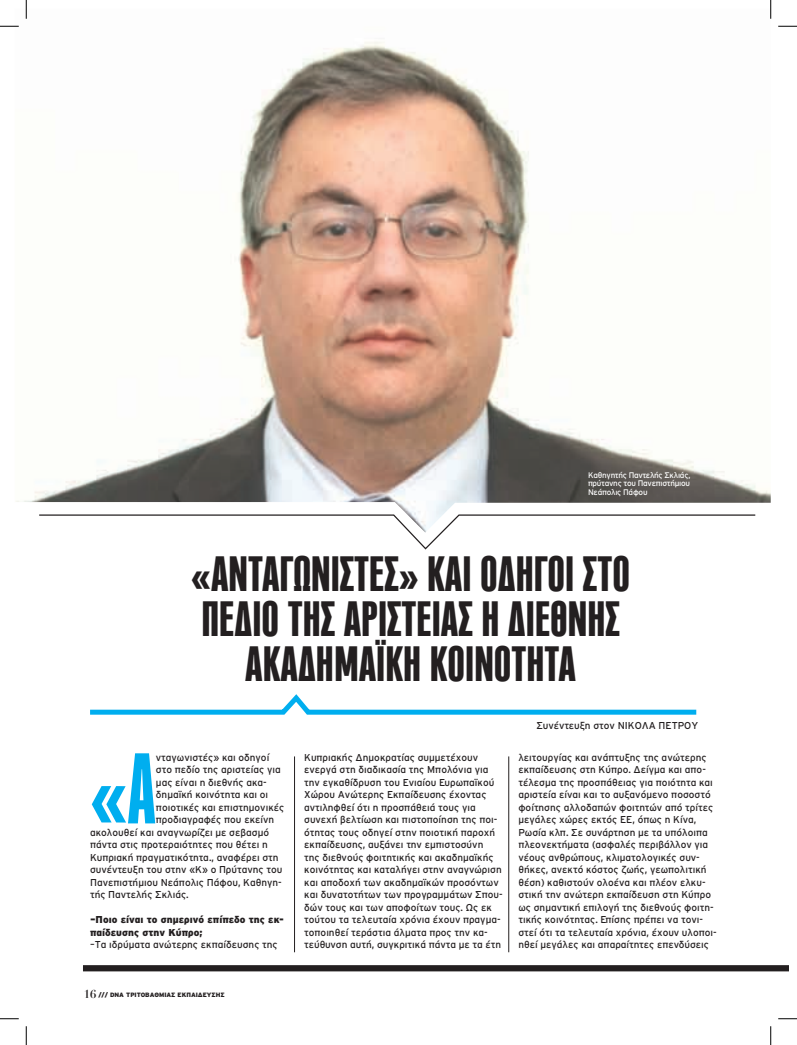
<style>
.page{position:relative;width:797px;height:1045px;background:#fff}
.page>*{position:absolute;margin:0;border:0;box-sizing:border-box;transform-origin:0 0}
.t1{font:300 93.5px "PF Fusion Sans Pro";color:#00aeef}
.t2{font:500 46.25px/45px "PF Fusion Sans Pro";color:#231f20;text-align:center}
.t3{font:10px/12.5px "Interstate GR";color:#231f20}
.t4{font:900 10px/12.5px "Interstate GR";color:#231f20}
.t5{font:8.12px/8.8px "Interstate GR";letter-spacing:-.03em;color:#fff;text-align:justify}
.t6{font:900 6.25px "Interstate GR";color:#231f20}
.s1{font-family:"Didot";font-weight:700;font-size:11.25px}
</style>
<div class="page">
<hr style="left:294px;top:756px;width:1px;height:196px;background:#231f20">
<hr style="left:508px;top:756px;width:1px;height:196px;background:#231f20">
<img style="left:16px;top:42px;width:754px;height:490px">
<div style="left:83px;top:965px;width:705px;height:6px;background:#231f20"></div>
<svg style="left:90px;top:694px;width:607px;height:21px"></svg>
<svg style="left:0;top:25px;width:19px;height:2px"></svg>
<svg style="left:778px;top:25px;width:19px;height:2px"></svg>
<svg style="left:0;top:1018px;width:19px;height:1px"></svg>
<svg style="left:778px;top:1018px;width:19px;height:1px"></svg>
<svg style="left:25px;top:0;width:2px;height:19px"></svg>
<svg style="left:25px;top:1026px;width:2px;height:19px"></svg>
<svg style="left:770px;top:0;width:1px;height:19px"></svg>
<svg style="left:770px;top:1026px;width:1px;height:19px"></svg>
<p class="t5" style="left:588px;top:470px;width:104px">Καθηγητής Παντελής Σκλιάς, πρύτανης του Πανεπιστήμιου Νεάπολις Πάφου</p>
<h2 class="t2" style="left:191px;top:553px;width:440px">«ΑΝΤΑΓΩΝΙΣΤΈΣ» ΚΑΙ ΟΔΗΓΟΊ ΣΤΟ<br>ΠΕΔΊΟ ΤΗΣ ΑΡΙΣΤΕΊΑΣ Η ΔΙΕΘΝΉΣ<br>ΑΚΑΔΗΜΑΪΚΉ ΚΟΙΝΌΤΗΤΑ</h2>
<h1 class="t1" style="left:90px;top:734px;width:67px">«Α</h1>
<p class="t3" style="left:156px;top:751px;width:115px">νταγωνιστές» και οδηγοί</p>
<p class="t3" style="left:156px;top:763px;width:126px">στο πεδίο της αριστείας για</p>
<p class="t3" style="left:156px;top:776px;width:112px">μας είναι η διεθνής ακα-</p>
<p class="t3" style="left:156px;top:788px;width:114px">δημαϊκή κοινότητα και οι</p>
<p class="t3" style="left:156px;top:801px;width:130px">ποιοτικές και επιστημονικές</p>
<p class="t3" style="left:156px;top:813px;width:120px">προδιαγραφές που εκείνη</p>
<p class="t3" style="left:90px;top:826px;width:180px">ακολουθεί και αναγνωρίζει με σεβασμό</p>
<p class="t3" style="left:90px;top:838px;width:179px">πάντα στις προτεραιότητες που θέτει η</p>
<p class="t3" style="left:90px;top:851px;width:190px">Κυπριακή πραγματικότητα., αναφέρει στη</p>
<p class="t3" style="left:90px;top:863px;width:194px">συνέντευξη του στην «Κ» ο Πρύτανης του</p>
<p class="t3" style="left:90px;top:876px;width:193px">Πανεπιστήμιου Νεάπολις Πάφου, Καθηγη-</p>
<p class="t3" style="left:90px;top:888px;width:100px">τής Παντελής Σκλιάς.</p>
<p class="t4" style="left:90px;top:913px;width:195px">–Ποιο είναι το σημερινό επίπεδο της εκ&shy;παίδευσης στην Κύπρο;</p>
<p class="t3" style="left:90px;top:938px;width:189px">–Τα ιδρύματα ανώτερης εκπαίδευσης της</p>
<p class="t6" style="left:84px;top:991px;width:142px"><span class="s1">16</span> /// DNA ΤΡΙΤΟΒΑΘΜΙΑΣ ΕΚΠΑΙΔΕΥΣΗΣ</p>
<p class="t3" style="left:536px;top:719px;width:163px">Συνέντευξη στον ΝΙΚΟΛΑ ΠΕΤΡΟΥ</p>
<p class="t3" style="left:304px;top:751px;width:200px">Κυπριακής Δημοκρατίας συμμετέχουν ενεργά στη διαδικασία της Μπολόνια για την εγκαθίδρυση του Ενιαίου Ευρωπαϊκού Χώρου Ανώτερης Εκπαίδευσης έχοντας αντιληφθεί ότι η προσπάθειά τους για συνεχή βελτίωση και πιστοποίηση της ποι&shy;ότητας τους οδηγεί στην ποιοτική παροχή εκπαίδευσης, αυξάνει την εμπιστοσύνη<br>της διεθνούς φοιτητικής και ακαδημαϊκής κοινότητας και καταλήγει στην αναγνώριση και αποδοχή των ακαδημαϊκών προσόντων και δυνατοτήτων των προγραμμάτων Σπου&shy;δών τους και των αποφοίτων τους. Ως εκ τούτου τα τελευταία χρόνια έχουν πραγμα&shy;τοποιηθεί τεράστια άλματα προς την κα&shy;τεύθυνση αυτή, συγκριτικά πάντα με τα έτη</p>
<p class="t3" style="left:518px;top:751px;width:200px">λειτουργίας και ανάπτυξης της ανώτερης εκπαίδευσης στη Κύπρο. Δείγμα και απο&shy;τέλεσμα της προσπάθειας για ποιότητα και αριστεία είναι και το αυξανόμενο ποσοστό φοίτησης αλλοδαπών φοιτητών από τρίτες μεγάλες χώρες εκτός ΕΕ, όπως η Κίνα, Ρωσία κλπ. Σε συνάρτηση με τα υπόλοιπα πλεονεκτήματα (ασφαλές περιβάλλον για νέους ανθρώπους, κλιματολογικές συν&shy;θήκες, ανεκτό κόστος ζωής, γεωπολιτική θέση) καθιστούν ολοένα και πλέον ελκυ&shy;στική την ανώτερη εκπαίδευση στη Κύπρο ως σημαντική επιλογή της διεθνούς φοιτη&shy;τικής κοινότητας. Επίσης πρέπει να τονι&shy;στεί ότι τα τελευταία χρόνια, έχουν υλοποι&shy;ηθεί μεγάλες και απαραίτητες επενδύσεις</p>
</div>
